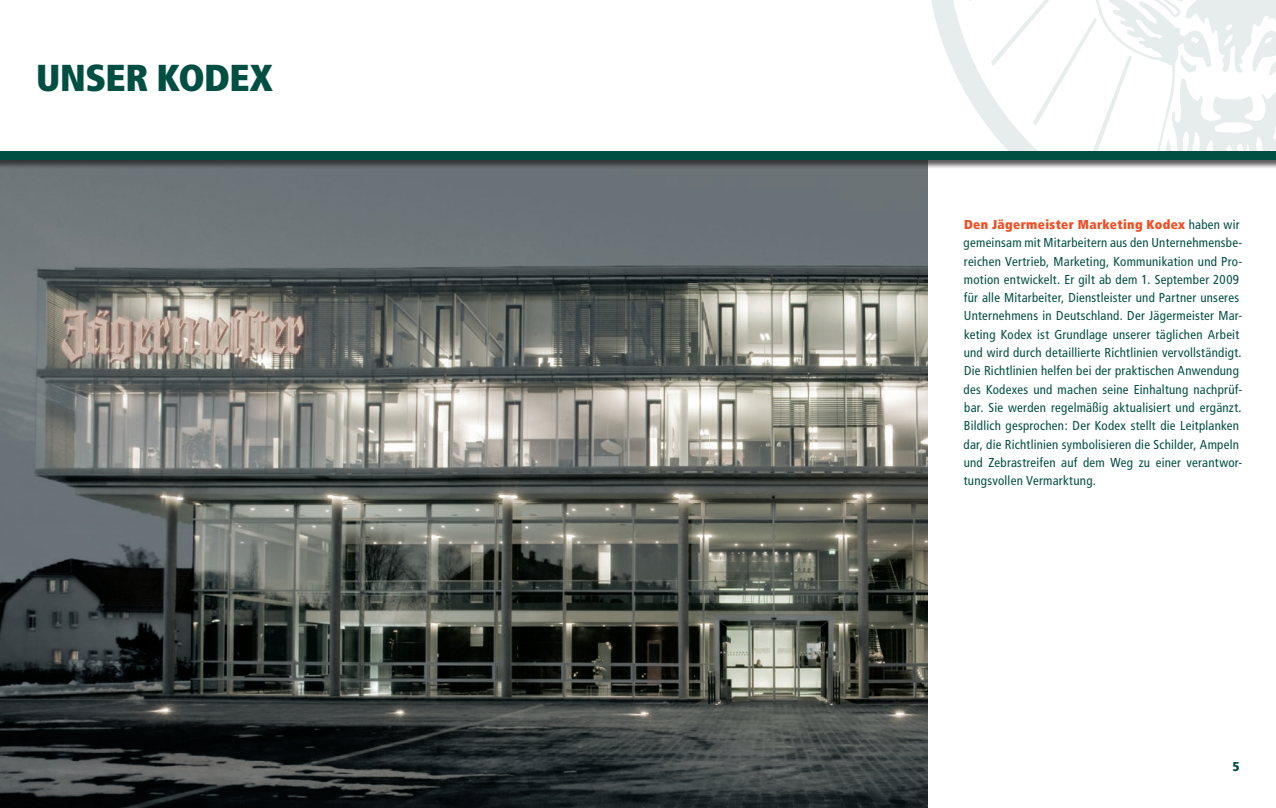
<style>
.page{position:relative;width:1276px;height:808px;background:#fff}
.page>*{position:absolute;margin:0;border:0;box-sizing:border-box;transform-origin:0 0}
.t1{font:900 condensed 37.5px "Frutiger";letter-spacing:-.01em;color:#004f42}
.t2{font:condensed 12.9px/18.3px "Frutiger";letter-spacing:.02em;color:#004f42}
.t3{font:900 condensed 12.9px "Frutiger";color:#004f42}
.s1{font-weight:900;color:#f04d22}
</style>
<div class="page">
<img style="left:0;top:169px;width:927px;height:639px">
<svg style="left:931px;top:0;width:37px;height:97px"></svg>
<svg style="left:968px;top:0;width:34px;height:144px"></svg>
<svg style="left:1002px;top:0;width:274px;height:151px"></svg>
<div style="left:0;top:151px;width:1276px;height:18px;background:#231f20;opacity:.75"></div>
<div style="left:0;top:152px;width:1276px;height:8px;background:#004f42"></div>
<h1 class="t1" style="left:36px;top:55px;width:238px">UNSER KODEX</h1>
<p class="t2" style="left:963px;top:215px;width:280px"><span class="s1">Den Jägermeister Marketing Kodex</span> haben wir gemeinsam mit Mitarbeitern aus den Unternehmensbe&shy;reichen Vertrieb, Marketing, Kommunikation und Pro&shy;motion entwickelt. Er gilt ab dem 1. September 2009 für alle Mitarbeiter, Dienstleister und Partner unseres Unternehmens in Deutschland. Der Jägermeister Mar&shy;keting Kodex ist Grundlage unserer täglichen Arbeit und wird durch detaillierte Richtlinien vervollständigt.<br>Die Richtlinien helfen bei der praktischen Anwendung des Kodexes und machen seine Einhaltung nachprüf&shy;bar. Sie werden regelmäßig aktualisiert und ergänzt.<br>Bildlich gesprochen: Der Kodex stellt die Leitplanken dar, die Richtlinien symbolisieren die Schilder, Ampeln und Zebrastreifen auf dem Weg zu einer verantwor&shy;tungsvollen Vermarktung.</p>
<p class="t3" style="left:1232px;top:759px;width:8px">5</p>
</div>
